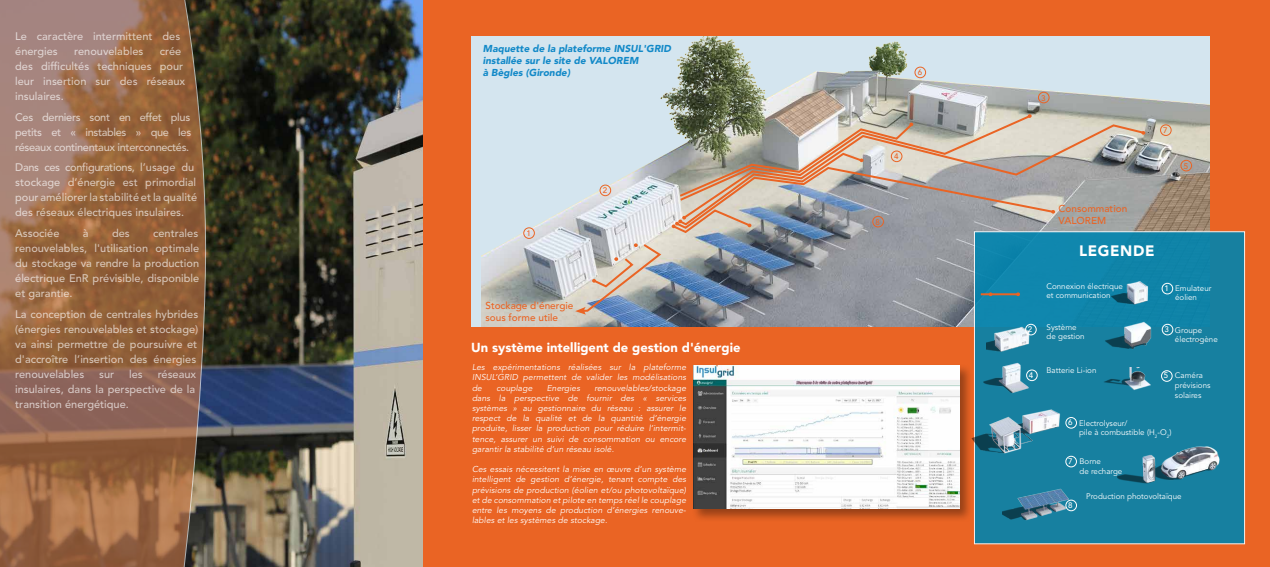
<style>
.page{position:relative;width:1270px;height:567px;background:#ea6424}
.page>*{position:absolute;margin:0;border:0;box-sizing:border-box;transform-origin:0 0}
.t1{font:900 15px "Avenir LT Std";letter-spacing:.04em;color:#fff}
.t2{font:900 13px "Avenir LT Std";color:#fff}
.t3{font:500 11px/15px "Avenir LT Std";color:#fff}
.t4{font:italic 900 10px/12px "Avenir LT Std";color:#1289c8}
.t5{font:500 10px/12px "Avenir LT Std";color:#ea6424}
.t6{font:italic 8.5px/10.2px "Avenir LT Std";letter-spacing:.01em;color:#fff;text-align:justify}
.t7{font:8px/9.6px "Avenir LT Std";color:#fff}
.t8{font:500 8px "Avenir LT Std";color:#fff}
.t9{font:500 8px "Avenir LT Std";color:#ea6424}
</style>
<div class="page">
<img style="left:481px;top:36px;width:729px;height:290px">
<img style="left:207px;top:0;width:215px;height:567px">
<div style="left:692px;top:364px;width:281px;height:158px;background:#000;opacity:.36"></div>
<img style="left:694px;top:365px;width:265px;height:143px">
<div style="left:974px;top:231px;width:271px;height:313px;background:linear-gradient(to right,#1384a8,#1680a1);border:1px solid #fff"></div>
<div style="left:1152px;top:341px;width:49px;height:39px;background:#1780a0"></div>
<img style="left:1003px;top:481px;width:71px;height:51px">
<img style="left:982px;top:350px;width:55px;height:54px">
<img style="left:986px;top:321px;width:52px;height:42px">
<svg style="left:0;top:0;width:207px;height:567px;background:#95684b"></svg>
<svg style="left:1055px;top:123px;width:91px;height:97px;background:#acaba6"></svg>
<svg style="left:1141px;top:131px;width:4px;height:4px"></svg>
<hr style="left:981px;top:293px;width:37px;height:2px;background:#ea6424">
<svg style="left:1016px;top:292px;width:4px;height:4px"></svg>
<img style="left:966px;top:404px;width:96px;height:54px">
<img style="left:1110px;top:278px;width:41px;height:37px">
<img style="left:1100px;top:315px;width:61px;height:55px">
<img style="left:1114px;top:434px;width:120px;height:52px">
<img style="left:1097px;top:367px;width:55px;height:32px">
<img style="left:575px;top:242px;width:88px;height:73px">
<div style="left:1162px;top:283px;width:11px;height:11px;border:1px solid #fff;border-radius:50%"></div>
<img style="left:671px;top:114px;width:384px;height:120px">
<div style="left:1025px;top:324px;width:12px;height:11px;border:1px solid #fff;border-radius:50%"></div>
<div style="left:1162px;top:324px;width:11px;height:11px;border:1px solid #fff;border-radius:50%"></div>
<div style="left:1026px;top:369px;width:12px;height:12px;border:1px solid #fff;border-radius:50%"></div>
<div style="left:1161px;top:370px;width:12px;height:12px;border:1px solid #fff;border-radius:50%"></div>
<div style="left:1065px;top:417px;width:12px;height:12px;border:1px solid #fff;border-radius:50%"></div>
<div style="left:1065px;top:456px;width:12px;height:11px;border:1px solid #fff;border-radius:50%"></div>
<div style="left:1065px;top:500px;width:12px;height:11px;border:1px solid #fff;border-radius:50%"></div>
<div style="left:523px;top:227px;width:12px;height:12px;border:1px solid #ea6424;border-radius:50%"></div>
<div style="left:600px;top:185px;width:11px;height:11px;border:1px solid #ea6424;border-radius:50%"></div>
<div style="left:1038px;top:92px;width:12px;height:11px;border:1px solid #ea6424;border-radius:50%"></div>
<div style="left:891px;top:151px;width:11px;height:11px;border:1px solid #ea6424;border-radius:50%"></div>
<div style="left:1180px;top:160px;width:12px;height:11px;border:1px solid #ea6424;border-radius:50%"></div>
<div style="left:914px;top:67px;width:12px;height:11px;border:1px solid #ea6424;border-radius:50%"></div>
<div style="left:1160px;top:124px;width:12px;height:12px;border:1px solid #ea6424;border-radius:50%"></div>
<div style="left:872px;top:216px;width:12px;height:11px;border:1px solid #ea6424;border-radius:50%"></div>
<p class="t3" style="left:15px;top:29px;width:167px">Le caractère intermittent des énergies</p>
<p class="t3" style="left:74px;top:44px;width:71px">renouvelables</p>
<p class="t3" style="left:15px;top:44px;width:172px;text-indent:145px">crée des difficultés techniques pour leur insertion sur des réseaux insulaires.</p>
<p class="t3" style="left:15px;top:110px;width:178px;text-align:justify">Ces derniers sont en effet plus petits et « instables » que les réseaux continentaux interconnectés.</p>
<p class="t3" style="left:15px;top:160px;width:183px">Dans ces configurations, l’usage du stockage d’énergie est primordial pour améliorer la stabilité et la qualité des réseaux électriques insulaires.</p>
<p class="t3" style="left:15px;top:226px;width:46px">Associée</p>
<p class="t3" style="left:83px;top:226px;width:7px">à</p>
<p class="t3" style="left:112px;top:226px;width:19px">des</p>
<p class="t3" style="left:15px;top:226px;width:186px;text-align:justify;text-indent:138px">centrales renouvelables, l'utilisation optimale du stockage va rendre la production électrique EnR prévisible, disponible et garantie.</p>
<p class="t3" style="left:15px;top:307px;width:185px">La conception de centrales hybrides (énergies renouvelables et stockage) va ainsi permettre de poursuivre et d'accroître l’insertion des énergies renouvelables</p>
<p class="t3" style="left:99px;top:367px;width:17px">sur</p>
<p class="t3" style="left:129px;top:367px;width:15px">les</p>
<p class="t3" style="left:15px;top:367px;width:182px;text-align:justify;text-indent:142px">réseaux insulaires, dans la perspective de la transition énergétique.</p>
<p class="t4" style="left:483px;top:42px;width:190px">Maquette de la plateforme INSUL'GRID installée sur le site de VALOREM<br>à Bègles (Gironde)</p>
<p class="t9" style="left:527px;top:229px;width:6px">1</p>
<p class="t5" style="left:485px;top:299px;width:90px">Stockage d'énergie sous forme utile</p>
<p class="t9" style="left:603px;top:186px;width:6px">2</p>
<p class="t2" style="left:471px;top:340px;width:271px">Un système intelligent de gestion d'énergie</p>
<p class="t6" style="left:472px;top:362px;width:216px">Les expérimentations réalisées sur la plateforme INSUL’GRID permettent de valider les modélisations de</p>
<p class="t6" style="left:472px;top:383px;width:216px;text-indent:122px">renouvelables/stockage dans la perspective de fournir des « services systèmes » au gestionnaire du réseau : assurer le respect de la qualité et de la quantité d’énergie produite, lisser la production pour réduire l’intermit&shy;tence, assurer un suivi de consommation ou encore garantir la stabilité d’un réseau isolé.</p>
<p class="t6" style="left:472px;top:464px;width:216px">Ces essais nécessitent la mise en œuvre d’un système intelligent de gestion d’énergie, tenant compte des prévisions de production (éolien et/ou photovoltaïque) et de consommation et pilote en temps réel le couplage entre les moyens de production d’énergies renouve&shy;lables et les systèmes de stockage.</p>
<p class="t6" style="left:496px;top:383px;width:38px">couplage</p>
<p class="t6" style="left:547px;top:383px;width:35px">Energies</p>
<p class="t9" style="left:918px;top:68px;width:6px">6</p>
<p class="t9" style="left:894px;top:152px;width:6px">4</p>
<p class="t9" style="left:876px;top:217px;width:6px">8</p>
<p class="t9" style="left:1041px;top:93px;width:6px">3</p>
<p class="t9" style="left:1163px;top:126px;width:6px">7</p>
<p class="t5" style="left:1058px;top:202px;width:70px">Consommation<br>VALOREM</p>
<h1 class="t1" style="left:1079px;top:241px;width:77px">LEGENDE</h1>
<p class="t9" style="left:1184px;top:161px;width:6px">5</p>
<p class="t7" style="left:1046px;top:281px;width:78px">Connexion électrique et communication</p>
<p class="t7" style="left:1175px;top:283px;width:38px">Emulateur éolien</p>
<p class="t7" style="left:1175px;top:325px;width:44px">Groupe électrogène</p>
<p class="t8" style="left:1164px;top:283px;width:6px">1</p>
<p class="t7" style="left:1046px;top:322px;width:40px">Système de gestion</p>
<p class="t8" style="left:1028px;top:324px;width:6px">2</p>
<p class="t8" style="left:1164px;top:324px;width:6px">3</p>
<p class="t8" style="left:1029px;top:370px;width:6px">4</p>
<p class="t8" style="left:1164px;top:371px;width:6px">5</p>
<p class="t7" style="left:1046px;top:365px;width:51px">Batterie Li-ion</p>
<p class="t7" style="left:1175px;top:371px;width:37px">Caméra prévisions solaires</p>
<p class="t8" style="left:1068px;top:418px;width:6px">6</p>
<p class="t8" style="left:1068px;top:456px;width:6px">7</p>
<p class="t8" style="left:1068px;top:500px;width:6px">8</p>
<p class="t7" style="left:1079px;top:418px;width:94px">Electrolyseur/<br>pile à combustible (H<sub>2</sub>-O<sub>2</sub>)</p>
<p class="t7" style="left:1079px;top:457px;width:44px">Borne<br>de recharge</p>
<p class="t7" style="left:1086px;top:492px;width:97px">Production photovoltaïque</p>
</div>
